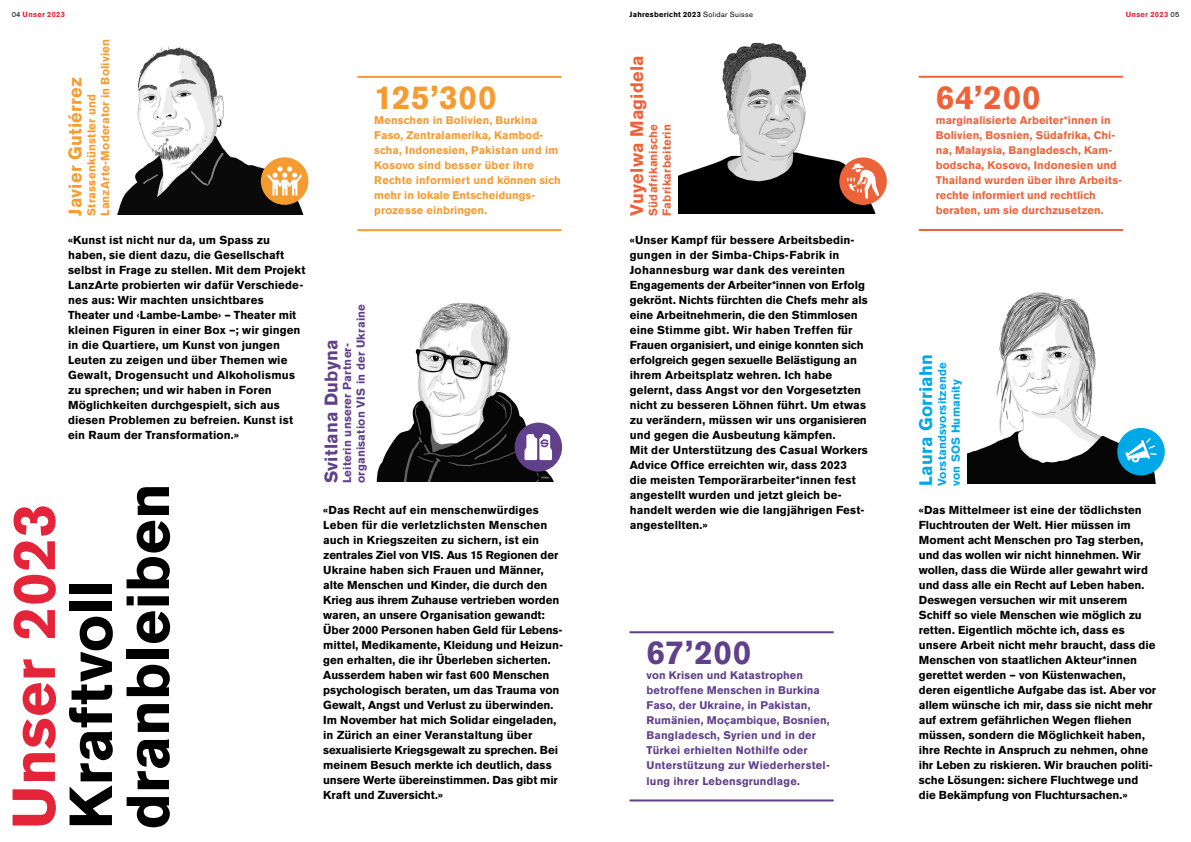
<style>
.page{position:relative;width:1191px;height:842px;background:#fff}
.page>*{position:absolute;margin:0;border:0;box-sizing:border-box;transform-origin:0 0}
.t1{font:700 60px/57px "Akzidenz Grotesk BE";color:#000001}
.t2{font:700 60px "Akzidenz Grotesk BE";letter-spacing:.005em;color:#e42439}
.t3{font:700 33px "Akzidenz Grotesk BE";letter-spacing:.02em;color:#f69b30}
.t4{font:700 33px "Akzidenz Grotesk BE";color:#60408b}
.t5{font:700 33px "Akzidenz Grotesk BE";color:#ed6339}
.t6{font:700 18px "Akzidenz Grotesk BE";letter-spacing:.015em;color:#f69b30}
.t7{font:700 18px "Akzidenz Grotesk BE";letter-spacing:.015em;color:#ed6339}
.t8{font:700 18px "Akzidenz Grotesk BE";letter-spacing:.01em;color:#60408b}
.t9{font:700 18px "Akzidenz Grotesk BE";letter-spacing:.01em;color:#00a8e8}
.t10{font:700 11.5px/15px "Akzidenz Grotesk BE";color:#000001}
.t11{font:700 11.5px/13.8px "Akzidenz Grotesk BE";letter-spacing:.02em;color:#60408b}
.t12{font:700 11.5px/13.8px "Akzidenz Grotesk BE";letter-spacing:.015em;color:#f69b30}
.t13{font:700 11.5px/13.8px "Akzidenz Grotesk BE";letter-spacing:.02em;color:#00a8e8}
.t14{font:700 11.5px/13.8px "Akzidenz Grotesk BE";letter-spacing:.015em;color:#ed6339}
.t15{font:700 11px/15px "Akzidenz Grotesk BE";letter-spacing:.015em;color:#60408b}
.t16{font:700 11px/15px "Akzidenz Grotesk BE";letter-spacing:.01em;color:#ed6339}
.t17{font:700 11px/15px "Akzidenz Grotesk BE";letter-spacing:.01em;color:#f69b30}
.t18{font:700 7.5px "Akzidenz Grotesk BE";letter-spacing:.04em;color:#000001}
.t19{font:700 7.5px "Akzidenz Grotesk BE";letter-spacing:.04em;color:#e42439}
.s1{font-weight:400;color:#000001}
.s2{font-weight:400}
</style>
<div class="page">
<hr style="left:357px;top:76px;width:204px;height:2px;background:#f69b30">
<hr style="left:357px;top:229px;width:204px;height:2px;background:#f69b30">
<img style="left:967px;top:292px;width:198px;height:192px">
<img style="left:117px;top:46px;width:186px;height:168px">
<div style="left:261px;top:157px;width:47px;height:48px;background:#f69b30;border-radius:50%"></div>
<svg style="left:267px;top:166px;width:35px;height:30px"></svg>
<img style="left:376px;top:303px;width:187px;height:178px">
<div style="left:1117px;top:428px;width:48px;height:48px;background:#00a8e8;border-radius:50%"></div>
<svg style="left:1125px;top:438px;width:31px;height:25px"></svg>
<img style="left:678px;top:42px;width:209px;height:172px">
<div style="left:839px;top:157px;width:48px;height:48px;background:#ed6339;border-radius:50%"></div>
<svg style="left:847px;top:163px;width:32px;height:36px"></svg>
<div style="left:514px;top:422px;width:48px;height:50px;background:#60408b;border-radius:50%"></div>
<svg style="left:524px;top:434px;width:28px;height:26px"></svg>
<hr style="left:629px;top:631px;width:204px;height:2px;background:#60408b">
<hr style="left:629px;top:799px;width:204px;height:2px;background:#60408b">
<hr style="left:918px;top:76px;width:205px;height:2px;background:#ed6339">
<hr style="left:918px;top:229px;width:205px;height:2px;background:#ed6339">
<p class="t19" style="left:12px;top:10px;width:55px"><span class="s1">04</span> Unser 2023</p>
<p class="t18" style="left:629px;top:10px;width:125px">Jahresbericht 2023 <span class="s2">Solidar Suisse</span></p>
<p class="t12" style="left:85px;top:216px;width:178px;rotate:-90deg">Strassenkünstler und<br>LanzArte-Moderator in Bolivien</p>
<h3 class="t6" style="left:65px;top:216px;width:140px;rotate:-90deg">Javier Gutiérrez</h3>
<p class="t10" style="left:68px;top:233px;width:239px">«Kunst ist nicht nur da, um Spass zu haben, sie dient dazu, die Gesellschaft selbst in Frage zu stellen. Mit dem Projekt LanzArte probierten wir dafür Verschiede&shy;nes aus: Wir machten unsichtbares Theater und ‹Lambe-Lambe› – Theater mit kleinen Figuren in einer Box –; wir gingen in die Quartiere, um Kunst von jungen Leuten zu zeigen und über Themen wie Gewalt, Drogensucht und Alkoholismus zu sprechen; und wir haben in Foren Möglichkeiten durchgespielt, sich aus diesen Problemen zu befreien. Kunst ist ein Raum der Transformation.»</p>
<h1 class="t2" style="left:-1px;top:829px;width:327px;rotate:-90deg">Unser 2023</h1>
<h1 class="t1" style="left:63px;top:829px;width:348px;rotate:-90deg">Kraftvoll dranbleiben</h1>
<h2 class="t3" style="left:374px;top:79px;width:124px">125’300</h2>
<p class="t17" style="left:374px;top:113px;width:188px">Menschen in Bolivien, Burkina<br>Faso, Zentralamerika, Kambod&shy;scha, Indonesien, Pakistan und im<br>Kosovo sind besser über ihre<br>Rechte informiert und können sich mehr in lokale Entscheidungs&shy;prozesse einbringen.</p>
<p class="t11" style="left:340px;top:483px;width:181px;rotate:-90deg">Leiterin unserer Partner&shy;organisation VIS in der Ukraine</p>
<h3 class="t8" style="left:321px;top:483px;width:145px;rotate:-90deg">Svitlana Dubyna</h3>
<p class="t10" style="left:323px;top:503px;width:241px">«Das Recht auf ein menschenwürdiges Leben für die verletzlichsten Menschen auch in Kriegszeiten zu sichern, ist ein zentrales Ziel von VIS. Aus 15 Regionen der Ukraine haben sich Frauen und Männer, alte Menschen und Kinder, die durch den Krieg aus ihrem Zuhause vertrieben worden waren, an unsere Organisation gewandt:<br>Über 2000 Personen haben Geld für Lebens&shy;mittel, Medikamente, Kleidung und Heizun&shy;gen erhalten, die ihr Überleben sicherten.<br>Ausserdem haben wir fast 600 Menschen psychologisch beraten, um das Trauma von Gewalt, Angst und Verlust zu überwinden.<br>Im November hat mich Solidar eingeladen, in Zürich an einer Veranstaltung über sexualisierte Kriegsgewalt zu sprechen. Bei meinem Besuch merkte ich deutlich, dass unsere Werte übereinstimmen. Das gibt mir Kraft und Zuversicht.»</p>
<h3 class="t7" style="left:626px;top:216px;width:162px;rotate:-90deg">Vuyelwa Magidela</h3>
<p class="t14" style="left:646px;top:216px;width:94px;rotate:-90deg">Südafrikanische<br>Fabrikarbeiterin</p>
<p class="t10" style="left:630px;top:233px;width:240px">«Unser Kampf für bessere Arbeitsbedin&shy;gungen in der Simba-Chips-Fabrik in Johannesburg war dank des vereinten Engagements der Arbeiter*innen von Erfolg gekrönt. Nichts fürchten die Chefs mehr als eine Arbeitnehmerin, die den Stimmlosen eine Stimme gibt. Wir haben Treffen für Frauen organisiert, und einige konnten sich erfolgreich gegen sexuelle Belästigung an ihrem Arbeitsplatz wehren. Ich habe gelernt, dass Angst vor den Vorgesetzten nicht zu besseren Löhnen führt. Um etwas zu verändern, müssen wir uns organisieren und gegen die Ausbeutung kämpfen.<br>Mit der Unterstützung des Casual Workers Advice Office erreichten wir, dass 2023<br>die meisten Temporärarbeiter*innen fest angestellt wurden und jetzt gleich be&shy;handelt werden wie die langjährigen Fest&shy;angestellten.»</p>
<h2 class="t4" style="left:646px;top:634px;width:106px">67’200</h2>
<p class="t15" style="left:646px;top:668px;width:185px">von Krisen und Katastrophen betroffene Menschen in Burkina<br>Faso, der Ukraine, in Pakistan,<br>Rumänien, Moçambique, Bosnien,<br>Bangladesch, Syrien und in der<br>Türkei erhielten Nothilfe oder<br>Unterstützung zur Wiederherstel&shy;lung ihrer Lebensgrundlage.</p>
<p class="t19" style="left:1125px;top:10px;width:55px">Unser 2023 <span class="s1">05</span></p>
<h2 class="t5" style="left:935px;top:78px;width:106px">64’200</h2>
<p class="t16" style="left:935px;top:113px;width:188px">marginalisierte Arbeiter*innen in Bolivien, Bosnien, Südafrika, Chi&shy;na, Malaysia, Bangladesch, Kam&shy;bodscha, Kosovo, Indonesien und Thailand wurden über ihre Arbeits&shy;rechte informiert und rechtlich beraten, um sie durchzusetzen.</p>
<h3 class="t9" style="left:915px;top:486px;width:134px;rotate:-90deg">Laura Gorriahn</h3>
<p class="t13" style="left:935px;top:486px;width:126px;rotate:-90deg">Vorstandsvorsitzende von SOS Humanity</p>
<p class="t10" style="left:918px;top:503px;width:239px">«Das Mittelmeer ist eine der tödlichsten Fluchtrouten der Welt. Hier müssen im Moment acht Menschen pro Tag sterben, und das wollen wir nicht hinnehmen. Wir wollen, dass die Würde aller gewahrt wird und dass alle ein Recht auf Leben haben.<br>Deswegen versuchen wir mit unserem Schiff so viele Menschen wie möglich zu retten. Eigentlich möchte ich, dass es unsere Arbeit nicht mehr braucht, dass die Menschen von staatlichen Akteur*innen gerettet werden – von Küstenwachen, deren eigentliche Aufgabe das ist. Aber vor allem wünsche ich mir, dass sie nicht mehr auf extrem gefährlichen Wegen fliehen müssen, sondern die Möglichkeit haben, ihre Rechte in Anspruch zu nehmen, ohne ihr Leben zu riskieren. Wir brauchen politi&shy;sche Lösungen: sichere Fluchtwege und die Bekämpfung von Fluchtursachen.»</p>
</div>
